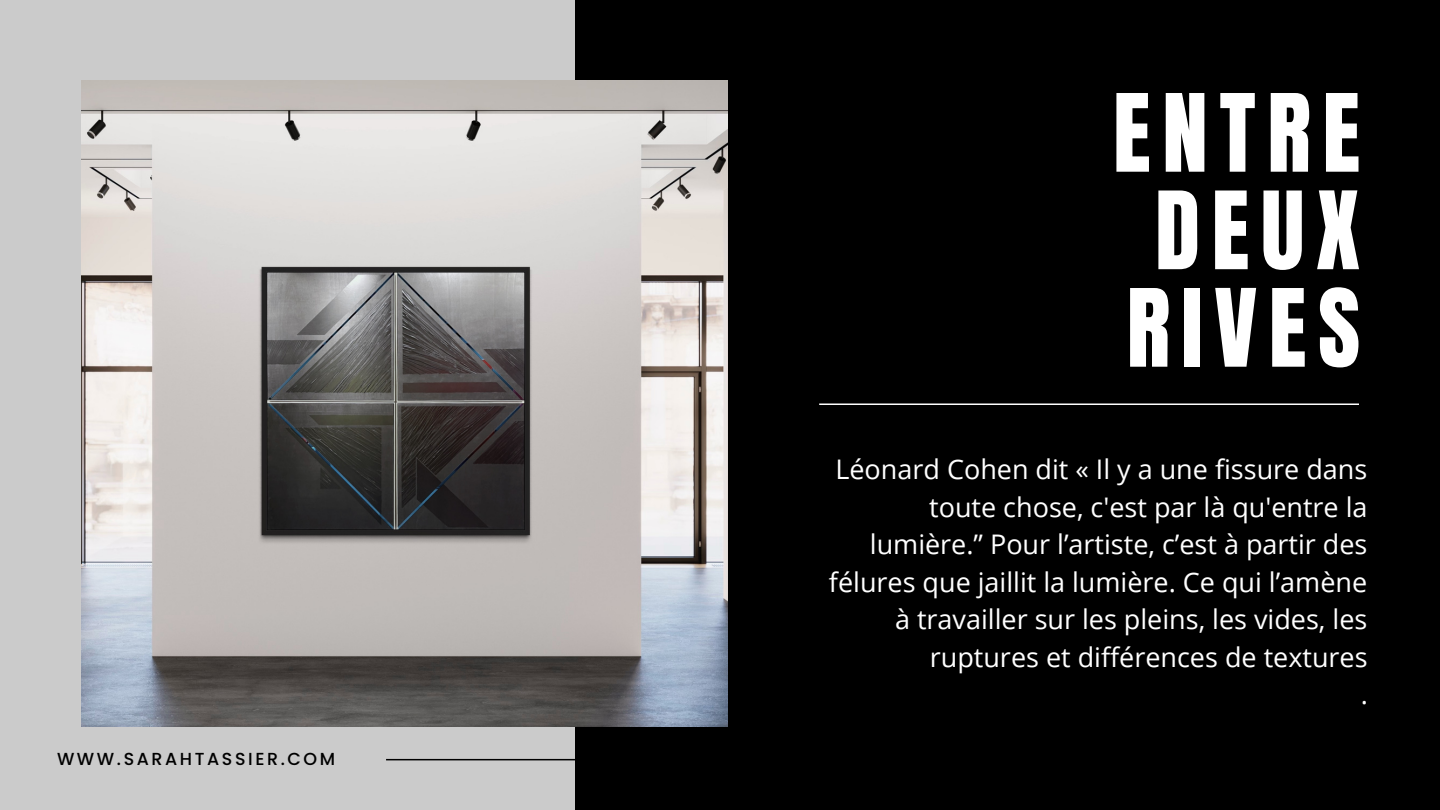
<style>
.page{position:relative;width:1440px;height:810px;background:#cbcbcb}
.page>*{position:absolute;margin:0;border:0;box-sizing:border-box;transform-origin:0 0}
.t1{font:91.6px/97.5px "Anton";letter-spacing:.125em;color:#fff;text-align:center}
.t2{font:27px/37.5px "Open Sans";color:#fff;text-align:right}
.t3{font:500 17.4px "Poppins";letter-spacing:.15em;color:#000}
</style>
<div class="page">
<div style="left:575px;top:0;width:865px;height:810px;background:#000"></div>
<hr style="left:386px;top:759px;width:285px;height:1px;background:#000">
<hr style="left:819px;top:404px;width:540px;height:1px;background:#fff">
<img style="left:81px;top:80px;width:646px;height:647px">
<p class="t3" style="left:57px;top:747px;width:280px">WWW.SARAHTASSIER.COM</p>
<h2 class="t1" style="left:1113px;top:86px;width:249px">ENTRE<br>DEUX<br>RIVES</h2>
<p class="t2" style="left:829px;top:450px;width:541px">Léonard Cohen dit « Il y a une fissure dans toute chose, c'est par là qu'entre la lumière.” Pour l’artiste, c’est à partir des félures que jaillit la lumière. Ce qui l’amène à travailler sur les pleins, les vides, les ruptures et différences de textures<br>.</p>
</div>
